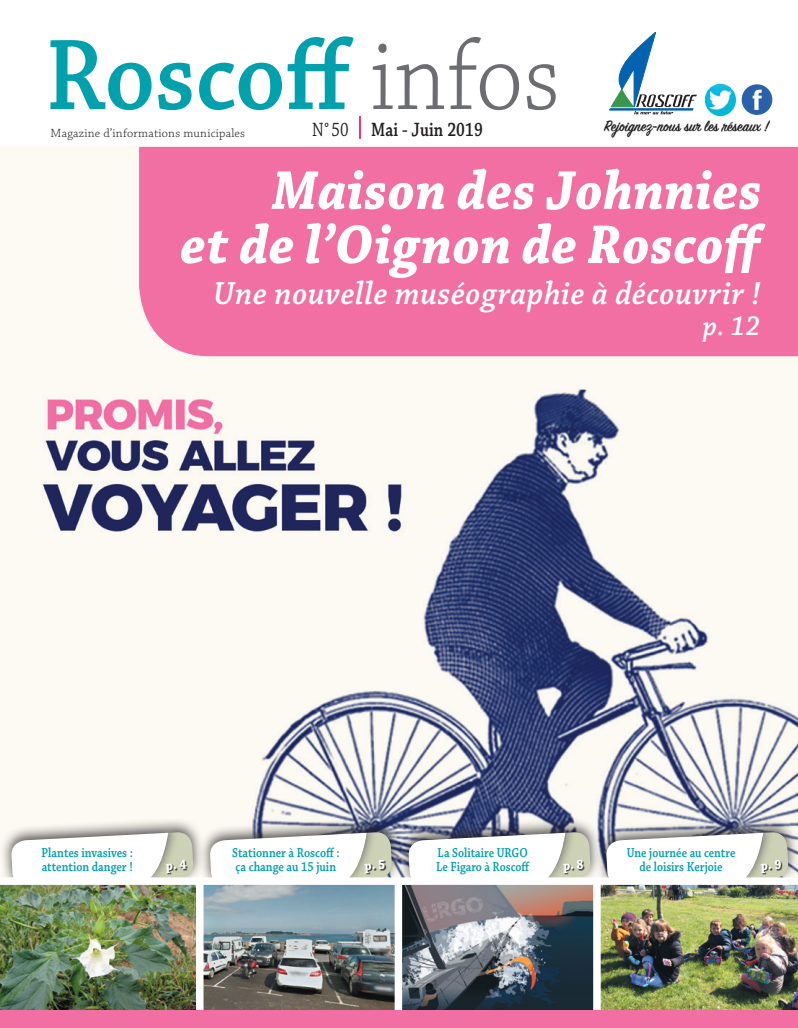
<style>
.page{position:relative;width:798px;height:1028px;background:#fff}
.page>*{position:absolute;margin:0;border:0;box-sizing:border-box;transform-origin:0 0}
.t1{font:600 105.88px "Chaparral Pro";color:#00a0ac;scale:.91 1}
.t2{font:italic 700 57.5px/54.2px "Chaparral Pro";letter-spacing:.01em;color:#fff;text-align:right;scale:.93 1}
.t3{font:italic 600 33.75px "Chaparral Pro";letter-spacing:.02em;color:#fff;scale:.95 1}
.t4{font:italic 600 28.75px "Chaparral Pro";color:#fff;scale:.95 1}
.t5{font:600 20.25px "Chaparral Pro";letter-spacing:.01em;color:#231f20;scale:.8 1}
.t6{font:600 17.12px "Sign Painter House Script";letter-spacing:.005em;color:#231f20;scale:.94 1}
.t7{font:600 13.75px/13.8px "Chaparral Pro";color:#00a0ac;scale:.85 1}
.t8{font:600 13.75px/13.8px "Chaparral Pro";color:#00a0ac;scale:.84 1}
.t9{font:300 12.5px "Chaparral Pro";letter-spacing:.02em;color:#231f20}
.s1{font-weight:300;color:#6c6d70}
.s2{font-weight:400}
</style>
<div class="page">
<img style="left:0;top:147px;width:797px;height:671px">
<div style="left:138px;top:817px;width:67px;height:71px;background:#231f20;opacity:.8"></div>
<div style="left:0;top:817px;width:179px;height:77px;background:#231f20;opacity:.8"></div>
<div style="left:336px;top:817px;width:67px;height:71px;background:#231f20;opacity:.8"></div>
<div style="left:198px;top:817px;width:180px;height:77px;background:#231f20;opacity:.8"></div>
<div style="left:535px;top:817px;width:66px;height:71px;background:#231f20;opacity:.8"></div>
<div style="left:397px;top:817px;width:179px;height:77px;background:#231f20;opacity:.8"></div>
<div style="left:732px;top:817px;width:65px;height:71px;background:#231f20;opacity:.8"></div>
<div style="left:594px;top:818px;width:180px;height:76px;background:#231f20;opacity:.8"></div>
<img style="left:0;top:885px;width:196px;height:125px">
<img style="left:402px;top:885px;width:191px;height:125px">
<img style="left:203px;top:885px;width:191px;height:125px">
<img style="left:600px;top:885px;width:197px;height:125px">
<div style="left:196px;top:880px;width:7px;height:148px;background:#fff"></div>
<div style="left:394px;top:880px;width:8px;height:148px;background:#fff"></div>
<div style="left:593px;top:880px;width:7px;height:148px;background:#fff"></div>
<div style="left:0;top:877px;width:797px;height:8px;background:#fff"></div>
<div style="left:0;top:1010px;width:797px;height:18px;background:#f16fa3"></div>
<svg style="left:359px;top:116px;width:1px;height:23px"></svg>
<svg style="left:609px;top:32px;width:87px;height:82px"></svg>
<div style="left:741px;top:84px;width:31px;height:31px;background:#2962aa;border-radius:50%"></div>
<svg style="left:752px;top:90px;width:9px;height:20px"></svg>
<img style="left:704px;top:83px;width:32px;height:34px">
<div style="left:139px;top:147px;width:658px;height:209px;background:#f16fa3"></div>
<img style="left:32px;top:376px;width:386px;height:176px">
<svg style="left:11px;top:831px;width:183px;height:56px"></svg>
<svg style="left:209px;top:831px;width:183px;height:56px"></svg>
<svg style="left:408px;top:831px;width:183px;height:56px"></svg>
<svg style="left:605px;top:831px;width:183px;height:56px"></svg>
<h1 class="t1" style="left:45px;top:15px;width:567px">Roscoff <span class="s1">infos</span></h1>
<p class="t9" style="left:51px;top:126px;width:196px">Magazine d’informations municipales</p>
<h3 class="t5" style="left:312px;top:118px;width:215px"><span class="s2">N° 50</span> Mai - Juin 2019</h3>
<p class="t6" style="left:604px;top:115px;width:177px">Rejoignez-nous sur les réseaux !</p>
<h2 class="t2" style="left:180px;top:166px;width:630px">Maison des Johnnies<br>et de l’Oignon de Roscoff</h2>
<h3 class="t3" style="left:213px;top:274px;width:577px">Une nouvelle muséographie à découvrir !</h3>
<h3 class="t4" style="left:703px;top:310px;width:62px">p. 12</h3>
<p class="t7" style="left:42px;top:846px;width:109px">Plantes invasives : attention danger !</p>
<p class="t8" style="left:436px;top:846px;width:113px">La Solitaire URGO<br>Le Figaro à Roscoff</p>
<p class="t8" style="left:626px;top:846px;width:131px;text-align:center">Une journée au centre de loisirs Kerjoie</p>
<p class="t7" style="left:232px;top:846px;width:128px">Stationner à Roscoff : ça change au 15 juin</p>
</div>
